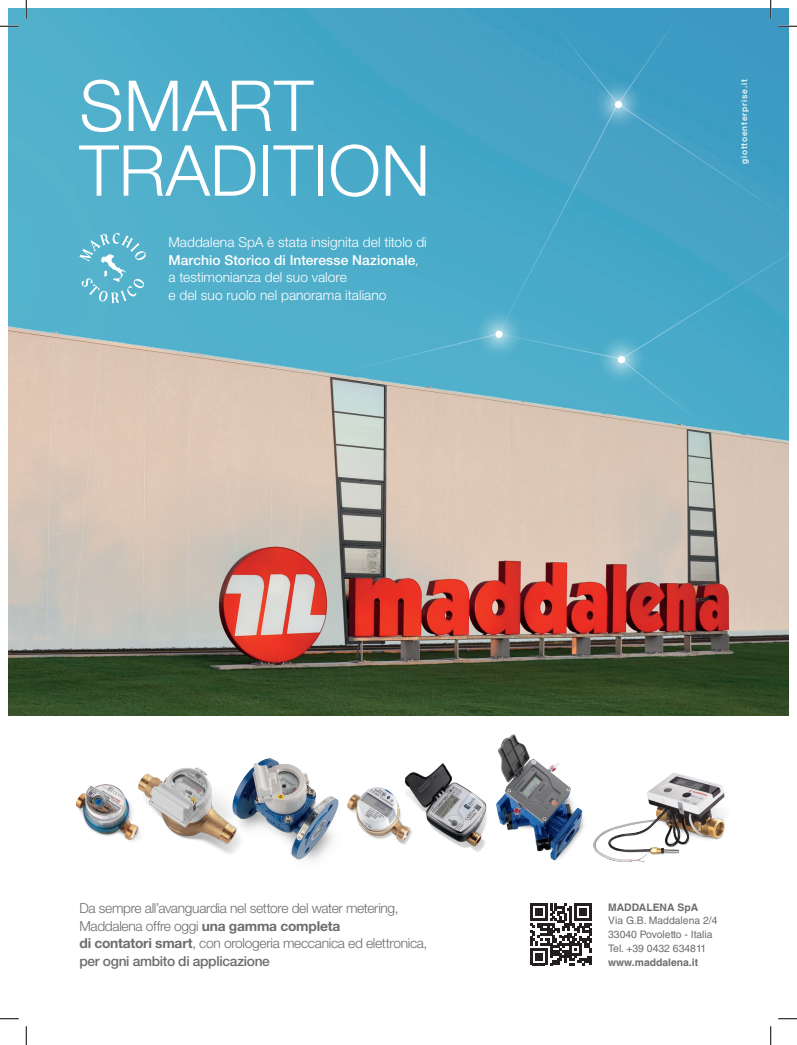
<style>
.page{position:relative;width:797px;height:1045px;background:#fff}
.page>*{position:absolute;margin:0;border:0;box-sizing:border-box;transform-origin:0 0}
.t1{font:300 70.38px/64.8px "Helvetica Neue LT Std";color:#fff}
.t2{font:300 13.75px/17.5px "Helvetica Neue LT Std";letter-spacing:-.025em;color:#6c6d70}
.t3{font:300 13.75px/17.5px "Helvetica Neue LT Std";color:#fff}
.t4{font:10.38px "Helvetica LT Std";color:#6c6d70}
.t5{font:700 10.38px "Helvetica LT Std";color:#6c6d70}
.t6{font:500 8.5px "Helvetica Neue LT Std";letter-spacing:.1em;color:#fff}
.s1{font-weight:500}
.s2{font-weight:700}
</style>
<div class="page">
<img style="left:593px;top:773px;width:132px;height:90px">
<svg style="left:530px;top:903px;width:62px;height:62px"></svg>
<img style="left:9px;top:9px;width:779px;height:706px">
<img style="left:76px;top:785px;width:60px;height:56px">
<img style="left:136px;top:767px;width:96px;height:87px">
<img style="left:358px;top:787px;width:46px;height:57px">
<img style="left:404px;top:763px;width:83px;height:89px">
<img style="left:232px;top:758px;width:126px;height:103px">
<img style="left:496px;top:734px;width:88px;height:127px">
<svg style="left:79px;top:233px;width:67px;height:70px;background:#6bbcd3"></svg>
<svg style="left:0;top:25px;width:19px;height:2px"></svg>
<svg style="left:0;top:1018px;width:19px;height:1px"></svg>
<svg style="left:778px;top:1018px;width:19px;height:1px"></svg>
<svg style="left:25px;top:0;width:2px;height:19px"></svg>
<svg style="left:25px;top:1026px;width:2px;height:19px"></svg>
<svg style="left:339px;top:0;width:458px;height:427px;background:#54aac8"></svg>
<svg style="left:770px;top:1026px;width:1px;height:19px"></svg>
<p class="t1" style="left:79px;top:72px;width:352px">SMART<br>TRADITION</p>
<p class="t3" style="left:168px;top:233px;width:260px">Maddalena SpA è stata insignita del titolo di <span class="s1">Marchio Storico di Interesse Nazionale</span>, a testimonianza del suo valore<br>e del suo ruolo nel panorama italiano</p>
<p class="t6" style="left:739px;top:164px;width:86px;rotate:-90deg">giottoenterprise.it</p>
<p class="t2" style="left:79px;top:899px;width:349px">Da sempre all’avanguardia nel settore del water metering, Maddalena offre oggi <span class="s2">una gamma completa<br>di contatori smart</span>, con orologeria meccanica ed elettronica, <span class="s1">per ogni ambito di applicazione</span></p>
<p class="t5" style="left:608px;top:900px;width:92px">MADDALENA SpA</p>
<p class="t4" style="left:608px;top:914px;width:111px">Via G.B. Maddalena 2/4</p>
<p class="t4" style="left:608px;top:928px;width:106px">33040 Povoletto - Italia</p>
<p class="t4" style="left:608px;top:942px;width:100px">Tel. +39 0432 634811</p>
<p class="t5" style="left:608px;top:955px;width:92px">www.maddalena.it</p>
</div>
